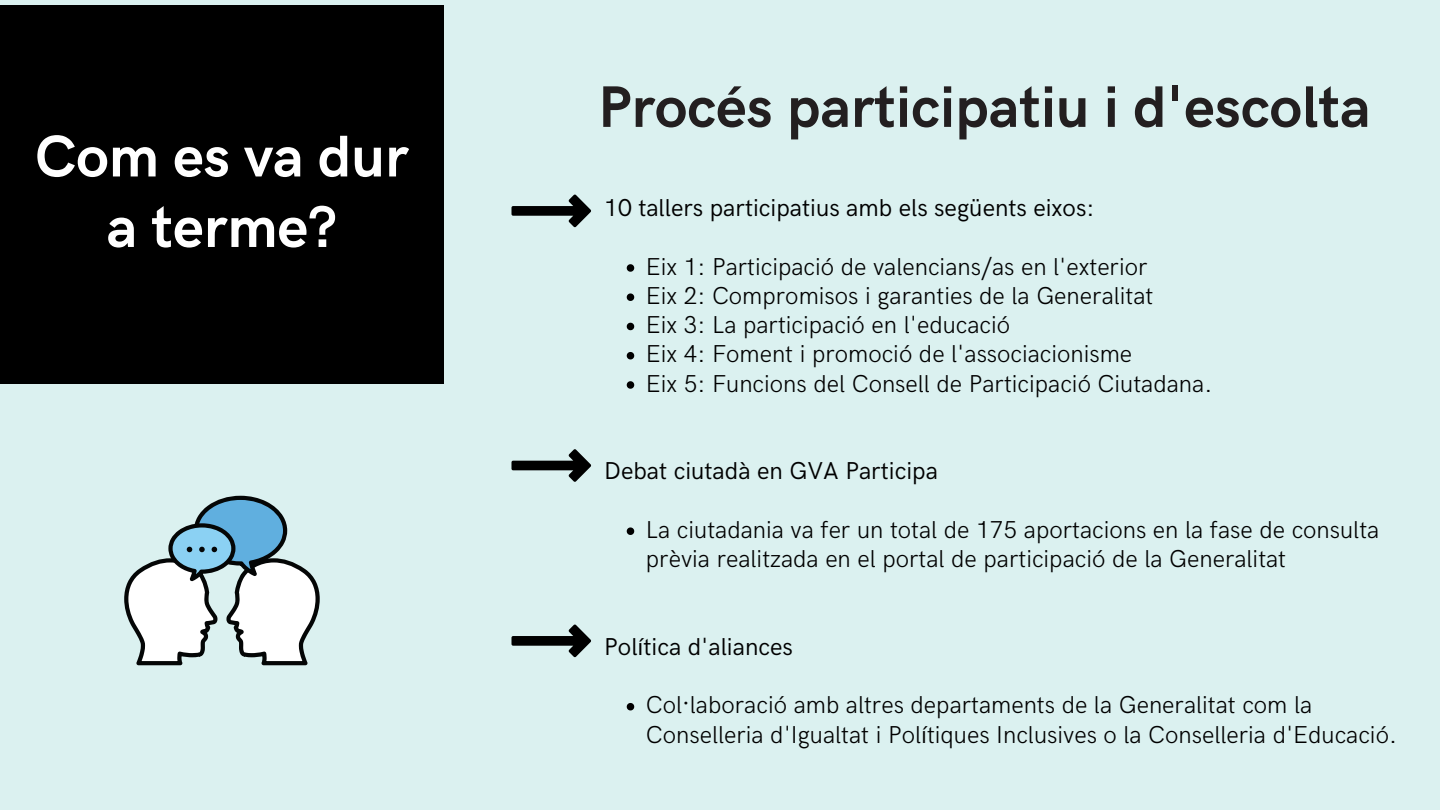
<style>
.page{position:relative;width:1440px;height:810px;background:#dbf1f0}
.page>*{position:absolute;margin:0;border:0;box-sizing:border-box;transform-origin:0 0}
.t1{font:700 59px/70.5px "HK Grotesk";color:#fff;text-align:center}
.t2{font:700 58.7px "HK Grotesk";color:#231f20}
.t3{font:300 24.5px/29.2px "HK Grotesk";color:#000}
.t4{font:24.5px "HK Grotesk";color:#000}
</style>
<div class="page">
<div style="left:0;top:5px;width:444px;height:379px;background:#000"></div>
<svg style="left:512px;top:195px;width:79px;height:32px"></svg>
<svg style="left:512px;top:449px;width:79px;height:33px"></svg>
<svg style="left:512px;top:625px;width:79px;height:32px"></svg>
<svg style="left:124px;top:496px;width:196px;height:169px"></svg>
<svg style="left:627px;top:264px;width:7px;height:8px"></svg>
<svg style="left:627px;top:293px;width:7px;height:8px"></svg>
<svg style="left:627px;top:323px;width:7px;height:7px"></svg>
<svg style="left:627px;top:352px;width:7px;height:7px"></svg>
<svg style="left:627px;top:381px;width:7px;height:8px"></svg>
<svg style="left:627px;top:527px;width:7px;height:8px"></svg>
<svg style="left:627px;top:703px;width:7px;height:7px"></svg>
<h1 class="t1" style="left:35px;top:123px;width:375px">Com es va dur a terme?</h1>
<h2 class="t2" style="left:598px;top:74px;width:774px">Procés participatiu i d'escolta</h2>
<p class="t4" style="left:604px;top:194px;width:492px">10 tallers participatius amb els següents eixos:</p>
<p class="t3" style="left:646px;top:253px;width:568px">Eix 1: Participació de valencians/as en l'exterior<br>Eix 2: Compromisos i garanties de la Generalitat<br>Eix 3: La participació en l'educació<br>Eix 4: Foment i promoció de l'associacionisme<br>Eix 5: Funcions del Consell de Participació Ciutadana.</p>
<p class="t4" style="left:604px;top:457px;width:335px">Debat ciutadà en GVA Participa</p>
<p class="t3" style="left:646px;top:516px;width:735px">La ciutadania va fer un total de 175 aportacions en la fase de consulta prèvia realitzada en el portal de participació de la Generalitat</p>
<p class="t4" style="left:604px;top:633px;width:190px">Política d'aliances</p>
<p class="t3" style="left:646px;top:692px;width:753px">Col·laboració amb altres departaments de la Generalitat com la<br>Conselleria d'Igualtat i Polítiques Inclusives o la Conselleria d'Educació.</p>
</div>
